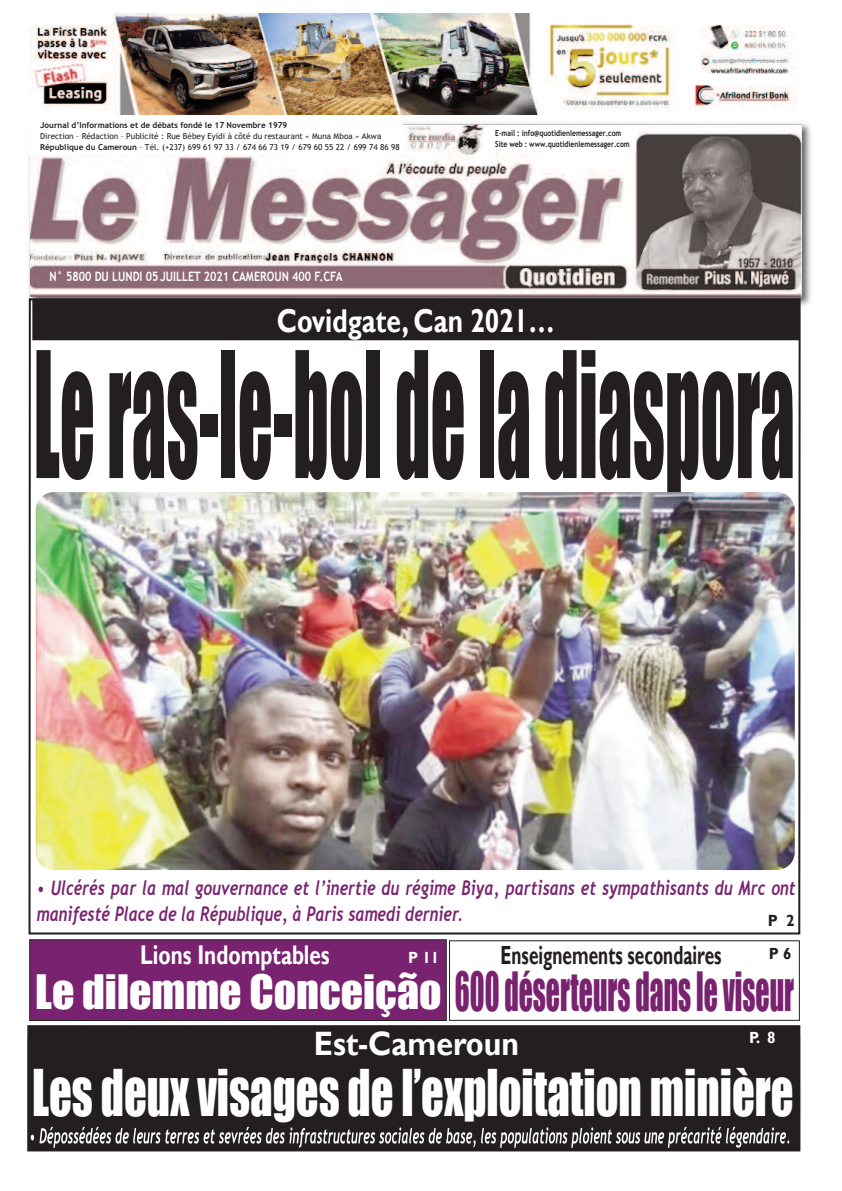
<style>
.page{position:relative;width:842px;height:1191px;background:#fff}
.page>*{position:absolute;margin:0;border:0;box-sizing:border-box;transform-origin:0 0}
.t1{font:161.8px "Impact";color:#231f20;scale:.42 1}
.t2{font:59.2px "Impact";color:#fff;scale:.75 1}
.t3{font:49.7px "Impact";color:#792370;scale:.56 1}
.t4{font:43.6px "Impact";color:#fff}
.t5{font:700 33.8px "Gill Sans";color:#fff;scale:.89 1}
.t6{font:700 33px "Gill Sans";color:#fff;scale:.8 1}
.t7{font:700 27px "Gill Sans";color:#fff;scale:.77 1}
.t8{font:700 26.2px "Gill Sans";color:#231f20;scale:.66 1}
.t9{font:italic 700 20px/26px "Trebuchet";color:#792370;scale:.78 1}
.t10{font:700 16.1px "Gill Sans";color:#fff;scale:.95 1}
.t11{font:700 16.1px "Gill Sans";color:#231f20;scale:.95 1}
.t12{font:700 13px "Trebuchet MS";color:#fff;scale:.83 1}
.t13{font:8.2px/11px "Trebuchet MS";color:#231f20}
.t14{font:700 8.2px/11px "Trebuchet MS";color:#231f20;scale:.83 1}
.t15{font:700 8.2px "Trebuchet MS";color:#231f20}
.s1{font-weight:700}
</style>
<div class="page">
<img style="left:29px;top:123px;width:782px;height:183px">
<img style="left:30px;top:124px;width:772px;height:172px">
<div style="left:29px;top:121px;width:374px;height:34px;background:#fff"></div>
<div style="left:484px;top:128px;width:152px;height:22px;background:#fff"></div>
<img style="left:29px;top:14px;width:767px;height:101px">
<div style="left:28px;top:1026px;width:771px;height:124px;background:#231f20"></div>
<img style="left:30px;top:1037px;width:770px;height:113px">
<img style="left:31px;top:1126px;width:54px;height:21px">
<svg style="left:28px;top:297px;width:774px;height:638px"></svg>
<div style="left:32px;top:300px;width:767px;height:40px;background:#231f20"></div>
<div style="left:30px;top:939px;width:416px;height:81px;background:#792370"></div>
<div style="left:29px;top:939px;width:418px;height:82px;border:1px solid #231f20"></div>
<img style="left:36px;top:492px;width:759px;height:378px;border-radius:18px">
<p class="t15" style="left:40px;top:121px;width:249px">Journal d’Informations et de débats fondé le 17 Novembre 1979</p>
<p class="t13" style="left:40px;top:131px;width:361px">Direction – Rédaction – Publicité : Rue Bébey Eyidi à côté du restaurant « Muna Mboa » Akwa<br><span class="s1">République du Cameroun</span> – Tél. (+237) 699 61 97 33 / 674 66 73 19 / 679 60 55 22 / 699 74 86 98</p>
<p class="t14" style="left:495px;top:127px;width:164px">E-mail : info@quotidienlemessager.com<br>Site web : www.quotidienlemessager.com</p>
<h3 class="t12" style="left:49px;top:269px;width:355px">N° 5800 DU LUNDI 05 JUILLET 2021 CAMEROUN 400 F.CFA</h3>
<h3 class="t6" style="left:277px;top:301px;width:349px">Covidgate, Can 2021…</h3>
<h1 class="t1" style="left:34px;top:315px;width:1814px">Le ras-le-bol de la diaspora</h1>
<h3 class="t9" style="left:37px;top:874px;width:974px">• Ulcérés par la mal gouvernance et l’inertie du régime Biya, partisans et sympathisants du Mrc ont manifesté Place de la République, à Paris samedi dernier.</h3>
<h3 class="t7" style="left:140px;top:939px;width:248px">Lions Indomptables</h3>
<h3 class="t4" style="left:35px;top:964px;width:408px">Le dilemme Conceição</h3>
<h3 class="t11" style="left:768px;top:911px;width:30px">P 2</h3>
<h3 class="t10" style="left:408px;top:948px;width:34px">P 11</h3>
<h3 class="t8" style="left:501px;top:940px;width:336px">Enseignements secondaires</h3>
<h3 class="t3" style="left:455px;top:961px;width:607px">600 déserteurs dans le viseur</h3>
<h3 class="t11" style="left:769px;top:944px;width:25px">P 6</h3>
<h3 class="t5" style="left:314px;top:1023px;width:232px">Est-Cameroun</h3>
<h3 class="t10" style="left:749px;top:1028px;width:30px">P. 8</h3>
<h2 class="t2" style="left:32px;top:1056px;width:1017px">Les deux visages de l’exploitation minière</h2>
</div>
